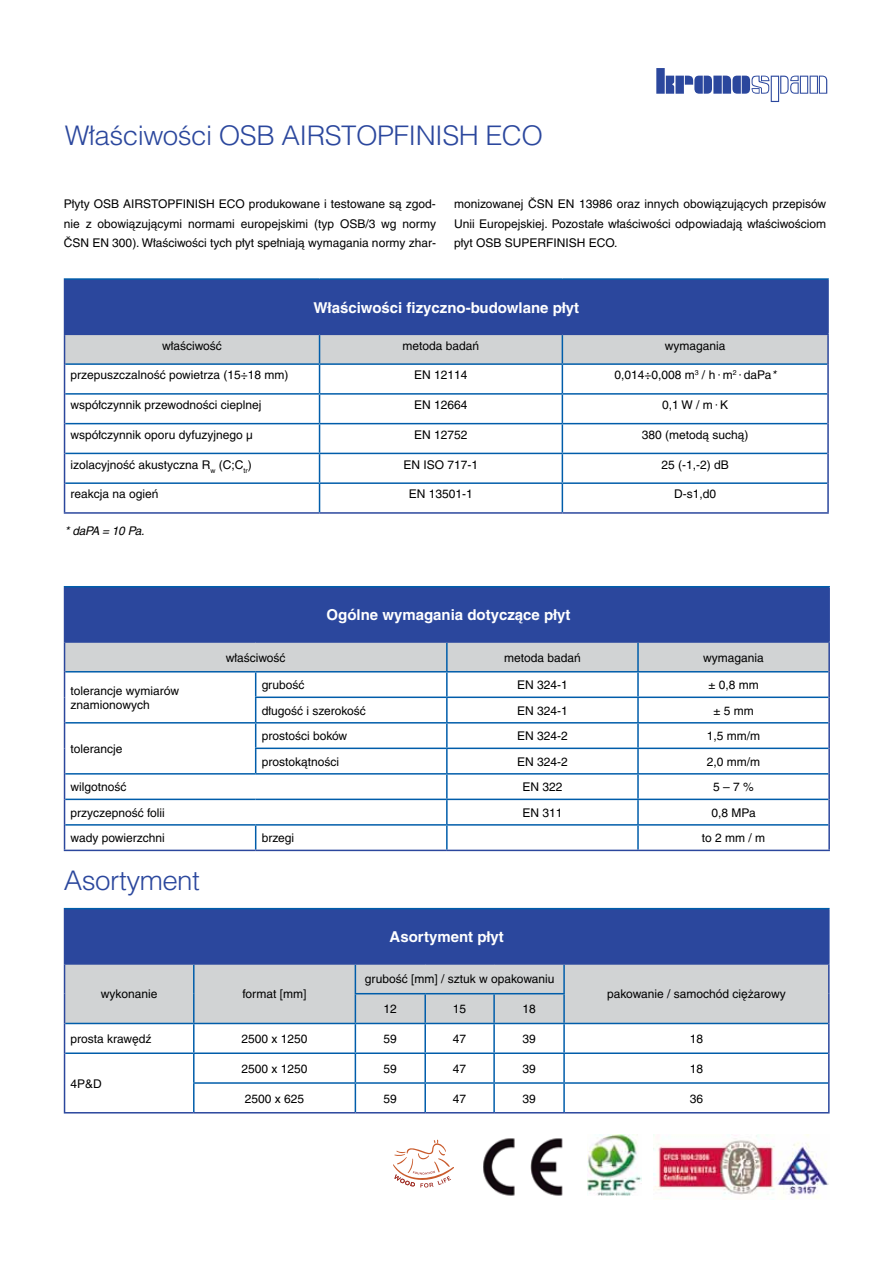
<style>
.page{position:relative;width:893px;height:1263px;background:#fff}
.page>*{position:absolute;margin:0;border:0;box-sizing:border-box;transform-origin:0 0}
.t1{font:300 27px "Helvetica CE";letter-spacing:-.02em;color:#2b479d}
.t2{font:700 15px "Helvetica CE";color:#fff}
.t3{font:12px/19.5px "Helvetica CE";color:#000;text-align:justify}
.t4{font:italic 12px "Helvetica CE";letter-spacing:-.02em;color:#000}
.s1{font-family:"Gill Sans"}
.s2{font-style:italic}
</style>
<div class="page">
<svg style="left:656px;top:68px;width:171px;height:34px"></svg>
<div style="left:65px;top:909px;width:764px;height:55px;background:#2b479d"></div>
<hr style="left:64px;top:908px;width:130px;height:1px;background:#005daa">
<hr style="left:194px;top:908px;width:161px;height:1px;background:#005daa">
<hr style="left:355px;top:908px;width:70px;height:1px;background:#005daa">
<hr style="left:425px;top:908px;width:69px;height:1px;background:#005daa">
<hr style="left:494px;top:908px;width:70px;height:1px;background:#005daa">
<hr style="left:564px;top:908px;width:266px;height:1px;background:#005daa">
<hr style="left:64px;top:909px;width:1px;height:54px;background:#2b479d">
<hr style="left:828px;top:909px;width:2px;height:54px;background:#2b479d">
<hr style="left:64px;top:963px;width:130px;height:2px;background:#2b479d">
<hr style="left:564px;top:963px;width:266px;height:2px;background:#2b479d">
<hr style="left:828px;top:965px;width:2px;height:29px;background:#2b479d">
<hr style="left:828px;top:994px;width:2px;height:29px;background:#2b479d">
<hr style="left:828px;top:1023px;width:2px;height:30px;background:#2b479d">
<svg style="left:64px;top:964px;width:765px;height:148px"></svg>
<hr style="left:64px;top:1112px;width:130px;height:1px;background:#2b479d">
<hr style="left:828px;top:1053px;width:2px;height:30px;background:#2b479d">
<hr style="left:828px;top:1083px;width:2px;height:29px;background:#2b479d">
<hr style="left:194px;top:1112px;width:161px;height:1px;background:#2b479d">
<hr style="left:355px;top:1112px;width:70px;height:1px;background:#2b479d">
<hr style="left:425px;top:1112px;width:69px;height:1px;background:#2b479d">
<hr style="left:494px;top:1112px;width:70px;height:1px;background:#2b479d">
<hr style="left:564px;top:1112px;width:266px;height:1px;background:#2b479d">
<div style="left:65px;top:587px;width:764px;height:55px;background:#2b479d"></div>
<hr style="left:64px;top:586px;width:192px;height:1px;background:#005daa">
<hr style="left:256px;top:586px;width:191px;height:1px;background:#005daa">
<hr style="left:447px;top:586px;width:191px;height:1px;background:#005daa">
<hr style="left:638px;top:586px;width:192px;height:1px;background:#005daa">
<hr style="left:828px;top:643px;width:2px;height:29px;background:#2b479d">
<hr style="left:828px;top:672px;width:2px;height:25px;background:#2b479d">
<hr style="left:828px;top:697px;width:2px;height:26px;background:#2b479d">
<hr style="left:828px;top:723px;width:2px;height:25px;background:#2b479d">
<hr style="left:828px;top:748px;width:2px;height:26px;background:#2b479d">
<hr style="left:828px;top:774px;width:2px;height:25px;background:#2b479d">
<hr style="left:828px;top:799px;width:2px;height:26px;background:#2b479d">
<svg style="left:64px;top:643px;width:765px;height:207px"></svg>
<hr style="left:828px;top:825px;width:2px;height:25px;background:#2b479d">
<hr style="left:64px;top:850px;width:192px;height:1px;background:#2b479d">
<hr style="left:256px;top:850px;width:191px;height:1px;background:#2b479d">
<hr style="left:447px;top:850px;width:191px;height:1px;background:#2b479d">
<hr style="left:638px;top:850px;width:192px;height:1px;background:#2b479d">
<hr style="left:64px;top:587px;width:1px;height:54px;background:#2b479d">
<hr style="left:828px;top:587px;width:2px;height:54px;background:#2b479d">
<hr style="left:64px;top:641px;width:192px;height:2px;background:#2b479d">
<hr style="left:256px;top:641px;width:191px;height:2px;background:#2b479d">
<hr style="left:447px;top:641px;width:191px;height:2px;background:#2b479d">
<hr style="left:638px;top:641px;width:192px;height:2px;background:#2b479d">
<div style="left:65px;top:279px;width:763px;height:55px;background:#2b479d"></div>
<hr style="left:64px;top:278px;width:256px;height:2px;background:#005daa">
<hr style="left:320px;top:278px;width:242px;height:2px;background:#005daa">
<hr style="left:562px;top:278px;width:267px;height:2px;background:#005daa">
<hr style="left:64px;top:280px;width:1px;height:54px;background:#2b479d">
<hr style="left:827px;top:280px;width:2px;height:54px;background:#2b479d">
<hr style="left:562px;top:334px;width:267px;height:1px;background:#2b479d">
<hr style="left:827px;top:335px;width:2px;height:29px;background:#2b479d">
<hr style="left:827px;top:364px;width:2px;height:30px;background:#2b479d">
<hr style="left:827px;top:394px;width:2px;height:30px;background:#2b479d">
<hr style="left:827px;top:424px;width:2px;height:29px;background:#2b479d">
<hr style="left:827px;top:453px;width:2px;height:30px;background:#2b479d">
<svg style="left:64px;top:334px;width:764px;height:178px"></svg>
<hr style="left:827px;top:483px;width:2px;height:29px;background:#2b479d">
<hr style="left:64px;top:512px;width:256px;height:2px;background:#2b479d">
<hr style="left:320px;top:512px;width:242px;height:2px;background:#2b479d">
<hr style="left:562px;top:512px;width:267px;height:2px;background:#2b479d">
<img style="left:483px;top:1138px;width:80px;height:58px">
<img style="left:654px;top:1134px;width:175px;height:65px">
<svg style="left:393px;top:1139px;width:61px;height:48px"></svg>
<img style="left:588px;top:1134px;width:54px;height:61px">
<h1 class="t1" style="left:65px;top:121px;width:480px">Właściwości OSB AIRSTOPFINISH ECO</h1>
<p class="t3" style="left:64px;top:194px;width:374px">Płyty OSB AIRSTOPFINISH ECO produkowane i testowane są zgod&shy;nie z obowiązującymi normami europejskimi (typ OSB/3 wg normy ČSN EN 300). Właściwości tych płyt spełniają wymagania normy zhar-</p>
<p class="t3" style="left:454px;top:194px;width:374px">monizowanej ČSN EN 13986 oraz innych obowiązujących przepisów Unii Europejskiej. Pozostałe właściwości odpowiadają właściwościom płyt OSB SUPERFINISH ECO.</p>
<p class="t2" style="left:313px;top:299px;width:267px">Właściwości fizyczno-budowlane płyt</p>
<p class="t3" style="left:162px;top:336px;width:61px">właściwość</p>
<p class="t3" style="left:403px;top:336px;width:78px">metoda badań</p>
<p class="t3" style="left:665px;top:336px;width:62px">wymagania</p>
<p class="t3" style="left:71px;top:365px;width:220px">przepuszczalność powietrza (15÷18 mm)</p>
<p class="t3" style="left:414px;top:365px;width:55px">EN 12114</p>
<p class="t3" style="left:614px;top:365px;width:163px">0,014÷0,008 m<sup>3</sup> / h<span class="s1">·</span> m<sup>2</sup><span class="s1">·</span> daPa<span class="s2">*</span></p>
<p class="t3" style="left:71px;top:395px;width:192px">współczynnik przewodności cieplnej</p>
<p class="t3" style="left:414px;top:395px;width:55px">EN 12664</p>
<p class="t3" style="left:662px;top:395px;width:68px">0,1 W / m<span class="s1">·</span> K</p>
<p class="t3" style="left:71px;top:425px;width:184px">współczynnik oporu dyfuzyjnego µ</p>
<p class="t3" style="left:414px;top:425px;width:55px">EN 12752</p>
<p class="t3" style="left:642px;top:425px;width:108px">380 (metodą suchą)</p>
<p class="t3" style="left:71px;top:455px;width:183px">izolacyjność akustyczna R<sub>w</sub> (C;C<sub>tr</sub>)</p>
<p class="t3" style="left:404px;top:455px;width:76px">EN ISO 717-1</p>
<p class="t3" style="left:661px;top:455px;width:69px">25 (-1,-2) dB</p>
<p class="t3" style="left:71px;top:484px;width:90px">reakcja na ogień</p>
<p class="t3" style="left:409px;top:484px;width:66px">EN 13501-1</p>
<p class="t3" style="left:674px;top:484px;width:44px">D-s1,d0</p>
<p class="t4" style="left:65px;top:524px;width:81px">* daPA = 10 Pa.</p>
<p class="t2" style="left:327px;top:606px;width:245px">Ogólne wymagania dotyczące płyt</p>
<p class="t3" style="left:226px;top:648px;width:61px">właściwość</p>
<p class="t3" style="left:504px;top:648px;width:78px">metoda badań</p>
<p class="t3" style="left:703px;top:648px;width:62px">wymagania</p>
<p class="t3" style="left:71px;top:683px;width:110px;line-height:14.4px">tolerancje wymiarów znamionowych</p>
<p class="t3" style="left:262px;top:675px;width:44px">grubość</p>
<p class="t3" style="left:517px;top:675px;width:52px">EN 324-1</p>
<p class="t3" style="left:708px;top:675px;width:52px">± 0,8 mm</p>
<p class="t3" style="left:262px;top:701px;width:106px">długość i szerokość</p>
<p class="t3" style="left:517px;top:701px;width:52px">EN 324-1</p>
<p class="t3" style="left:713px;top:701px;width:42px">± 5 mm</p>
<p class="t3" style="left:71px;top:739px;width:53px">tolerancje</p>
<p class="t3" style="left:262px;top:726px;width:87px">prostości boków</p>
<p class="t3" style="left:517px;top:726px;width:52px">EN 324-2</p>
<p class="t3" style="left:707px;top:726px;width:55px">1,5 mm/m</p>
<p class="t3" style="left:262px;top:752px;width:79px">prostokątności</p>
<p class="t3" style="left:517px;top:752px;width:52px">EN 324-2</p>
<p class="t3" style="left:707px;top:752px;width:55px">2,0 mm/m</p>
<p class="t3" style="left:71px;top:777px;width:58px">wilgotność</p>
<p class="t3" style="left:522px;top:777px;width:42px">EN 322</p>
<p class="t3" style="left:713px;top:777px;width:42px">5 – 7 %</p>
<p class="t3" style="left:71px;top:803px;width:96px">przyczepność folii</p>
<p class="t3" style="left:522px;top:803px;width:42px">EN 311</p>
<p class="t3" style="left:711px;top:803px;width:46px">0,8 MPa</p>
<p class="t3" style="left:71px;top:828px;width:96px">wady powierzchni</p>
<p class="t3" style="left:262px;top:828px;width:34px">brzegi</p>
<p class="t3" style="left:702px;top:828px;width:65px">to 2 mm / m</p>
<h1 class="t1" style="left:64px;top:865px;width:138px">Asortyment</h1>
<p class="t3" style="left:101px;top:984px;width:58px">wykonanie</p>
<p class="t3" style="left:243px;top:984px;width:65px">format [mm]</p>
<p class="t2" style="left:390px;top:928px;width:116px">Asortyment płyt</p>
<p class="t3" style="left:365px;top:969px;width:191px">grubość [mm] / sztuk w opakowaniu</p>
<p class="t3" style="left:384px;top:999px;width:15px">12</p>
<p class="t3" style="left:453px;top:999px;width:15px">15</p>
<p class="t3" style="left:522px;top:999px;width:15px">18</p>
<p class="t3" style="left:607px;top:984px;width:180px">pakowanie / samochód ciężarowy</p>
<p class="t3" style="left:71px;top:1029px;width:82px">prosta krawędź</p>
<p class="t3" style="left:242px;top:1029px;width:68px">2500 x 1250</p>
<p class="t3" style="left:384px;top:1029px;width:15px">59</p>
<p class="t3" style="left:453px;top:1029px;width:15px">47</p>
<p class="t3" style="left:522px;top:1029px;width:15px">39</p>
<p class="t3" style="left:690px;top:1029px;width:15px">18</p>
<p class="t3" style="left:70px;top:1074px;width:33px">4P&amp;D</p>
<p class="t3" style="left:242px;top:1059px;width:68px">2500 x 1250</p>
<p class="t3" style="left:384px;top:1059px;width:15px">59</p>
<p class="t3" style="left:453px;top:1059px;width:15px">47</p>
<p class="t3" style="left:522px;top:1059px;width:15px">39</p>
<p class="t3" style="left:690px;top:1059px;width:15px">18</p>
<p class="t3" style="left:245px;top:1088px;width:61px">2500 x 625</p>
<p class="t3" style="left:384px;top:1088px;width:15px">59</p>
<p class="t3" style="left:453px;top:1088px;width:15px">47</p>
<p class="t3" style="left:522px;top:1088px;width:15px">39</p>
<p class="t3" style="left:690px;top:1088px;width:15px">36</p>
</div>
